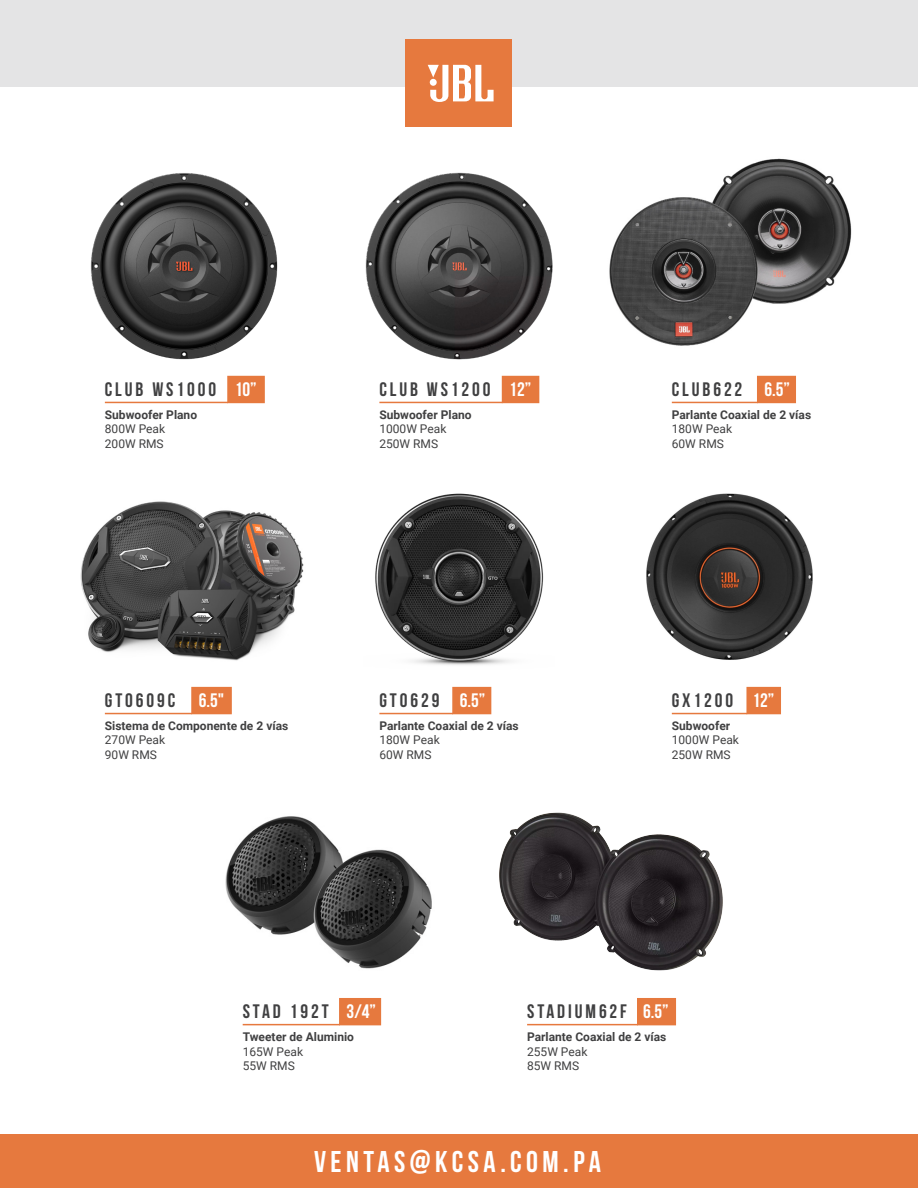
<style>
.page{position:relative;width:918px;height:1188px;background:#fff}
.page>*{position:absolute;margin:0;border:0;box-sizing:border-box;transform-origin:0 0}
.t1{font:700 30px "Bebas Neue";letter-spacing:.15em;color:#fff}
.t2{font:700 19.5px "Bebas Neue";letter-spacing:.15em;color:#404041}
.t3{font:700 19.5px "Bebas Neue";color:#fff}
.t4{font:700 12px "Roboto";color:#404041}
.t5{font:12px/14.4px "Roboto";color:#404041}
</style>
<div class="page">
<img style="left:80px;top:501px;width:224px;height:160px">
<img style="left:646px;top:493px;width:167px;height:167px">
<hr style="left:105px;top:402px;width:123px;height:1px;background:#e6793e">
<div style="left:227px;top:376px;width:38px;height:27px;background:#e6793e;border:2px solid #e6793e"></div>
<hr style="left:379px;top:402px;width:124px;height:1px;background:#e6793e">
<div style="left:502px;top:376px;width:37px;height:27px;background:#e6793e"></div>
<hr style="left:672px;top:402px;width:86px;height:1px;background:#e6793e">
<div style="left:757px;top:376px;width:39px;height:27px;background:#e6793e"></div>
<img style="left:90px;top:173px;width:188px;height:187px">
<img style="left:365px;top:172px;width:188px;height:188px">
<hr style="left:105px;top:713px;width:87px;height:1px;background:#e6793e">
<div style="left:191px;top:687px;width:41px;height:27px;background:#e6793e;border:2px solid #e6793e"></div>
<hr style="left:379px;top:713px;width:74px;height:1px;background:#e6793e">
<div style="left:452px;top:687px;width:39px;height:27px;background:#e6793e"></div>
<hr style="left:672px;top:713px;width:75px;height:1px;background:#e6793e">
<div style="left:746px;top:687px;width:35px;height:27px;background:#e6793e"></div>
<hr style="left:527px;top:1024px;width:111px;height:1px;background:#e6793e">
<div style="left:637px;top:998px;width:39px;height:27px;background:#e6793e"></div>
<hr style="left:243px;top:1024px;width:97px;height:1px;background:#e6793e">
<div style="left:339px;top:998px;width:42px;height:27px;background:#e6793e"></div>
<img style="left:609px;top:158px;width:243px;height:188px">
<img style="left:375px;top:493px;width:169px;height:172px">
<img style="left:225px;top:816px;width:207px;height:153px">
<img style="left:499px;top:812px;width:224px;height:207px">
<div style="left:0;top:0;width:918px;height:87px;background:#e4e4e5"></div>
<div style="left:406px;top:40px;width:106px;height:87px;background:#e6793e"></div>
<svg style="left:428px;top:65px;width:66px;height:37px"></svg>
<div style="left:0;top:1134px;width:918px;height:54px;background:#e6793e"></div>
<h2 class="t2" style="left:105px;top:379px;width:113px">CLUB WS1000</h2>
<p class="t4" style="left:105px;top:406px;width:94px">Subwoofer Plano</p>
<p class="t5" style="left:105px;top:421px;width:62px">800W Peak<br>200W RMS</p>
<h2 class="t3" style="left:235px;top:379px;width:23px">10”</h2>
<h2 class="t2" style="left:379px;top:379px;width:113px">CLUB WS1200</h2>
<p class="t4" style="left:379px;top:406px;width:94px">Subwoofer Plano</p>
<p class="t5" style="left:379px;top:421px;width:69px">1000W Peak<br>250W RMS</p>
<h2 class="t3" style="left:509px;top:379px;width:23px">12”</h2>
<h2 class="t2" style="left:672px;top:379px;width:72px">CLUB622</h2>
<p class="t4" style="left:672px;top:406px;width:141px">Parlante Coaxial de 2 vías</p>
<p class="t5" style="left:672px;top:421px;width:62px">180W Peak<br>60W RMS</p>
<h2 class="t3" style="left:765px;top:379px;width:27px">6.5”</h2>
<h2 class="t2" style="left:105px;top:690px;width:72px">GTO609C</h2>
<p class="t4" style="left:105px;top:717px;width:185px">Sistema de Componente de 2 vías</p>
<p class="t5" style="left:105px;top:733px;width:62px">270W Peak<br>90W RMS</p>
<h2 class="t3" style="left:199px;top:690px;width:27px">6.5"</h2>
<h2 class="t2" style="left:379px;top:690px;width:62px">GTO629</h2>
<p class="t4" style="left:379px;top:717px;width:141px">Parlante Coaxial de 2 vías</p>
<p class="t5" style="left:379px;top:733px;width:62px">180W Peak<br>60W RMS</p>
<h2 class="t3" style="left:460px;top:690px;width:27px">6.5”</h2>
<h2 class="t2" style="left:672px;top:690px;width:63px">GX1200</h2>
<p class="t4" style="left:672px;top:717px;width:60px">Subwoofer</p>
<p class="t5" style="left:672px;top:733px;width:69px">1000W Peak<br>250W RMS</p>
<h2 class="t3" style="left:753px;top:690px;width:23px">12”</h2>
<h2 class="t2" style="left:243px;top:1001px;width:87px">STAD 192T</h2>
<h2 class="t3" style="left:643px;top:1001px;width:27px">6.5”</h2>
<p class="t4" style="left:243px;top:1029px;width:113px">Tweeter de Aluminio</p>
<p class="t5" style="left:243px;top:1044px;width:62px">165W Peak<br>55W RMS</p>
<h2 class="t3" style="left:347px;top:1001px;width:31px">3/4”</h2>
<h2 class="t2" style="left:527px;top:1001px;width:101px">STADIUM62F</h2>
<p class="t4" style="left:527px;top:1029px;width:141px">Parlante Coaxial de 2 vías</p>
<p class="t5" style="left:527px;top:1044px;width:62px">255W Peak<br>85W RMS</p>
<h1 class="t1" style="left:314px;top:1146px;width:288px">VENTAS@KCSA.COM.PA</h1>
</div>
